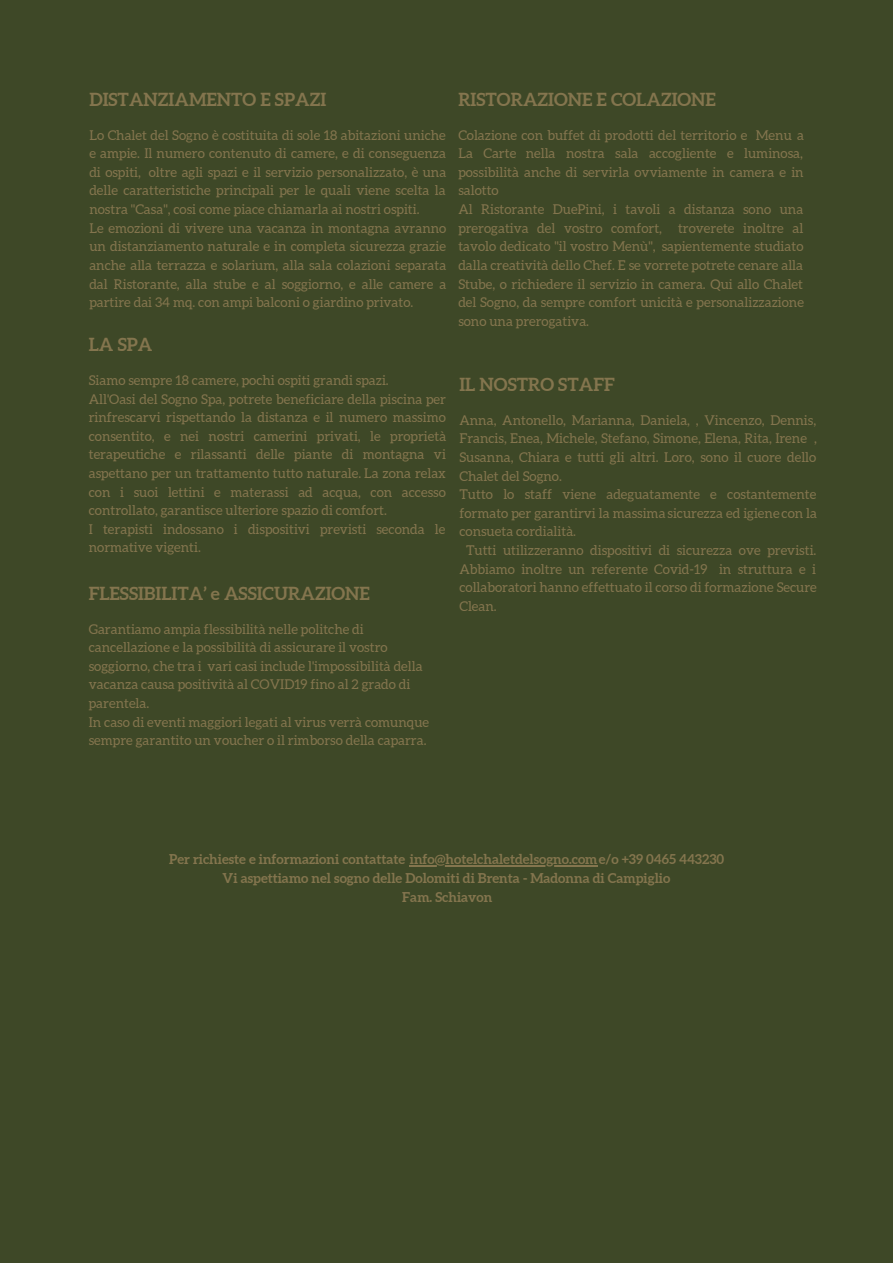
<style>
.page{position:relative;width:893px;height:1263px;background:#3e4827}
.page>*{position:absolute;margin:0;border:0;box-sizing:border-box;transform-origin:0 0}
.t1{font:700 18px "Aleo";color:#84754e}
.t2{font:13.5px/18.6px "Aleo";color:#84754e}
.t3{font:700 13.5px/18.6px "Aleo";color:#84754e;text-align:center}
</style>
<div class="page">
<hr style="left:410px;top:865px;width:188px;height:2px;background:#84754e">
<h1 class="t1" style="left:89px;top:89px;width:238px">DISTANZIAMENTO E SPAZI</h1>
<p class="t2" style="left:89px;top:125px;width:358px">Lo Chalet del Sogno è costituita di sole 18 abitazioni uniche e ampie. Il numero contenuto di camere, e di conseguenza di ospiti, oltre agli spazi e il servizio personalizzato, è una delle caratteristiche principali per le quali viene scelta la nostra "Casa", cosi come piace chiamarla ai nostri ospiti.<br>Le emozioni di vivere una vacanza in montagna avranno un distanziamento naturale e in completa sicurezza grazie anche alla terrazza e solarium, alla sala colazioni separata dal Ristorante, alla stube e al soggiorno, e alle camere a partire dai 34 mq. con ampi balconi o giardino privato.</p>
<h1 class="t1" style="left:458px;top:89px;width:259px">RISTORAZIONE E COLAZIONE</h1>
<p class="t2" style="left:458px;top:125px;width:347px">Colazione con buffet di prodotti del territorio e Menu a La Carte nella nostra sala accogliente e luminosa, possibilità anche di servirla ovviamente in camera e in salotto<br>Al Ristorante DuePini, i tavoli a distanza sono una prerogativa del vostro comfort, troverete inoltre al tavolo dedicato "il vostro Menù", sapientemente studiato dalla creatività dello Chef. E se vorrete potrete cenare alla Stube, o richiedere il servizio in camera. Qui allo Chalet del Sogno, da sempre comfort unicità e personalizzazione sono una prerogativa.</p>
<h1 class="t1" style="left:89px;top:335px;width:65px">LA SPA</h1>
<p class="t2" style="left:89px;top:371px;width:359px">Siamo sempre 18 camere, pochi ospiti grandi spazi.<br>All'Oasi del Sogno Spa, potrete beneficiare della piscina per rinfrescarvi rispettando la distanza e il numero massimo consentito, e nei nostri camerini privati, le proprietà terapeutiche e rilassanti delle piante di montagna vi aspettano per un trattamento tutto naturale. La zona relax con i suoi lettini e materassi ad acqua, con accesso controllato, garantisce ulteriore spazio di comfort.<br>I terapisti indossano i dispositivi previsti seconda le normative vigenti.</p>
<h1 class="t1" style="left:459px;top:374px;width:157px">IL NOSTRO STAFF</h1>
<p class="t2" style="left:459px;top:410px;width:358px">Anna, Antonello, Marianna, Daniela, , Vincenzo, Dennis,</p>
<p class="t2" style="left:459px;top:429px;width:359px">Francis, Enea, Michele, Stefano, Simone, Elena, Rita, Irene ,</p>
<p class="t2" style="left:459px;top:448px;width:358px">Susanna, Chiara e tutti gli altri. Loro, sono il cuore dello</p>
<p class="t2" style="left:459px;top:466px;width:104px">Chalet del Sogno.</p>
<p class="t2" style="left:459px;top:485px;width:358px">Tutto lo staff viene adeguatamente e costantemente</p>
<p class="t2" style="left:459px;top:504px;width:359px">formato per garantirvi la massima sicurezza ed igiene con la</p>
<p class="t2" style="left:459px;top:522px;width:118px">consueta cordialità.</p>
<p class="t2" style="left:466px;top:541px;width:352px">Tutti utilizzeranno dispositivi di sicurezza ove previsti.</p>
<p class="t2" style="left:459px;top:559px;width:358px">Abbiamo inoltre un referente Covid-19 in struttura e i</p>
<p class="t2" style="left:459px;top:578px;width:359px">collaboratori hanno effettuato il corso di formazione Secure</p>
<p class="t2" style="left:459px;top:597px;width:39px">Clean.</p>
<h1 class="t1" style="left:89px;top:583px;width:283px">FLESSIBILITA’ e ASSICURAZIONE</h1>
<p class="t2" style="left:89px;top:619px;width:342px">Garantiamo ampia flessibilità nelle politche di cancellazione e la possibilità di assicurare il vostro soggiorno, che tra i vari casi include l'impossibilità della vacanza causa positività al COVID19 fino al 2 grado di parentela.<br>In caso di eventi maggiori legati al virus verrà comunque sempre garantito un voucher o il rimborso della caparra.</p>
<p class="t3" style="left:169px;top:850px;width:557px">Per richieste e informazioni contattate info@hotelchaletdelsogno.com e/o +39 0465 443230<br>Vi aspettiamo nel sogno delle Dolomiti di Brenta - Madonna di Campiglio<br>Fam. Schiavon</p>
</div>
